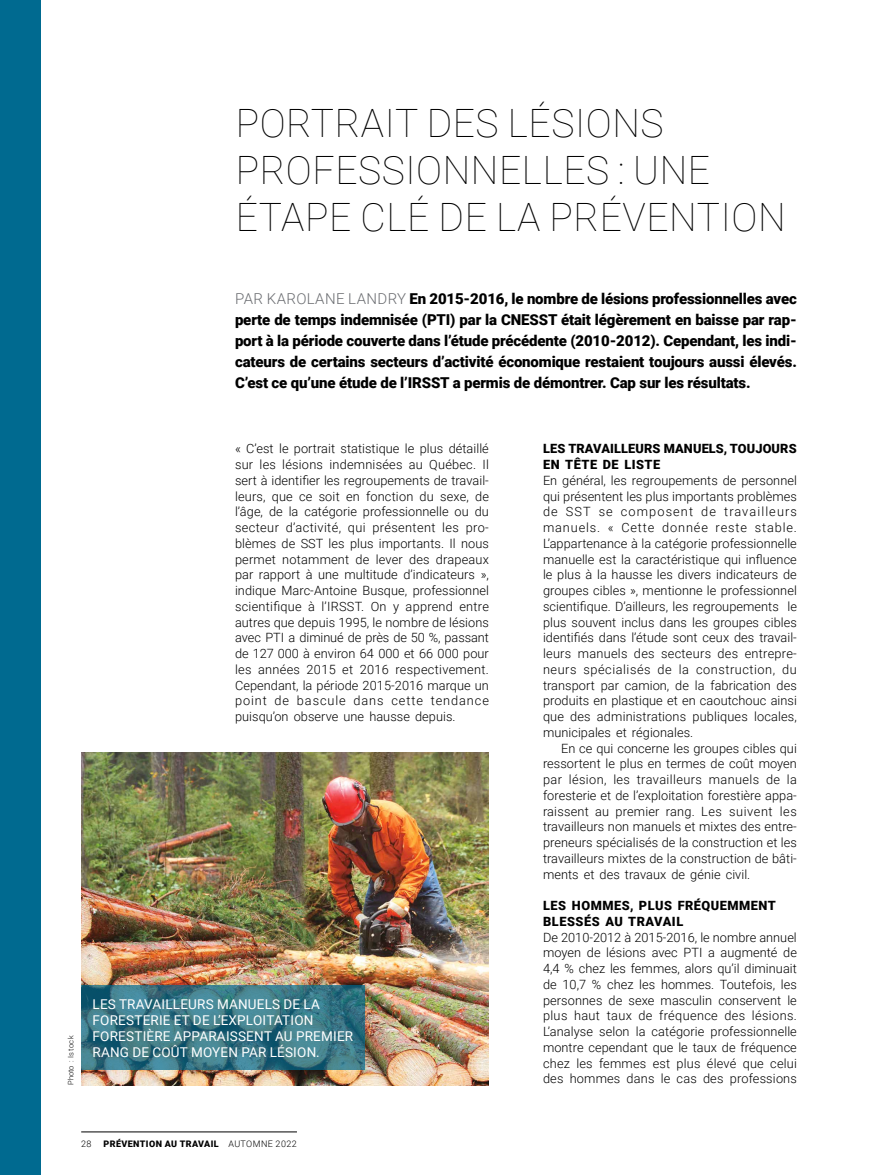
<style>
.page{position:relative;width:878px;height:1175px;background:#fff}
.page>*{position:absolute;margin:0;border:0;box-sizing:border-box;transform-origin:0 0}
.t1{font:100 39px/46.8px "Roboto";letter-spacing:.015em;color:#000}
.t2{font:900 15px/21px "Roboto";letter-spacing:-.01em;color:#000;text-align:justify}
.t3{font:13.5px/16.2px "Roboto";letter-spacing:.015em;color:#fff}
.t4{font:300 12.75px/15.8px "Roboto";letter-spacing:.005em;color:#000;text-align:justify}
.t5{font:900 12.75px/15.8px "Roboto";letter-spacing:.01em;color:#000}
.t6{font:900 12.75px/15.8px "Roboto";letter-spacing:.04em;color:#000}
.t7{font:900 9px "Roboto";letter-spacing:.045em;color:#000}
.t8{font:300 9px "Roboto";color:#000}
.t9{font:300 7.5px "Roboto";letter-spacing:.06em;color:#000}
.s1{font-weight:300;color:#6c6e72}
.s2{font-weight:300}
</style>
<div class="page">
<hr style="left:81px;top:1131px;width:216px;height:1px;background:#000">
<div style="left:0;top:0;width:40px;height:1174px;background:#006a90"></div>
<img style="left:81px;top:752px;width:408px;height:333px">
<svg style="left:81px;top:985px;width:283px;height:84px;background:#377685"></svg>
<h1 class="t1" style="left:236px;top:99px;width:551px">PORTRAIT DES LÉSIONS<br>PROFESSIONNELLES : UNE<br>ÉTAPE CLÉ DE LA PRÉVENTION</h1>
<p class="t2" style="left:235px;top:287px;width:563px"><span class="s1">PAR KAROLANE LANDRY</span> En 2015-2016, le nombre de lésions professionnelles avec perte de temps indemnisée (PTI) par la CNESST était légèrement en baisse par rap&shy;port à la période couverte dans l’étude précédente (2010-2012). Cependant, les indi&shy;cateurs de certains secteurs d’activité économique restaient toujours aussi élevés.<br>C’est ce qu’une étude de l’IRSST a permis de démontrer. Cap sur les résultats.</p>
<p class="t9" style="left:66px;top:1084px;width:51px;rotate:-90deg">Photo : Istock</p>
<p class="t4" style="left:235px;top:440px;width:255px">« C’est le portrait statistique le plus détaillé sur les lésions indemnisées au Québec. Il sert à identifier les regroupements de travail&shy;leurs, que ce soit en fonction du sexe, de l’âge, de la catégorie professionnelle ou du secteur d’activité, qui présentent les pro&shy;blèmes de SST les plus importants. Il nous permet notamment de lever des drapeaux par rapport à une multitude d’indicateurs », indique Marc-Antoine Busque, professionnel scientifique à l’IRSST. On y apprend entre autres que depuis 1995, le nombre de lésions avec PTI a diminué de près de 50 %, passant de 127 000 à environ 64 000 et 66 000 pour les années 2015 et 2016 respectivement.<br>Cependant, la période 2015-2016 marque un point de bascule dans cette tendance puisqu’on observe une hausse depuis.</p>
<p class="t5" style="left:543px;top:440px;width:255px">LES TRAVAILLEURS MANUELS, TOUJOURS<br>EN TÊTE DE LISTE</p>
<p class="t4" style="left:543px;top:472px;width:255px">En général, les regroupements de personnel qui présentent les plus importants problèmes de SST se composent de travailleurs manuels. « Cette donnée reste stable.<br>L’appartenance à la catégorie professionnelle manuelle est la caractéristique qui influence le plus à la hausse les divers indicateurs de groupes cibles », mentionne le professionnel scientifique. D’ailleurs, les regroupements le plus souvent inclus dans les groupes cibles identifiés dans l’étude sont ceux des travail&shy;leurs manuels des secteurs des entrepre&shy;neurs spécialisés de la construction, du transport par camion, de la fabrication des produits en plastique et en caoutchouc ainsi que des administrations publiques locales, municipales et régionales.</p>
<p class="t4" style="left:543px;top:739px;width:255px;text-indent:18px">En ce qui concerne les groupes cibles qui ressortent le plus en termes de coût moyen par lésion, les travailleurs manuels de la foresterie et de l’exploitation forestière appa&shy;raissent au premier rang. Les suivent les travailleurs non manuels et mixtes des entre&shy;preneurs spécialisés de la construction et les travailleurs mixtes de la construction de bâti&shy;ments et des travaux de génie civil.</p>
<p class="t6" style="left:543px;top:897px;width:234px">LES HOMMES, PLUS FRÉQUEMMENT<br>BLESSÉS AU TRAVAIL</p>
<p class="t4" style="left:543px;top:928px;width:255px">De 2010-2012 à 2015-2016, le nombre annuel moyen de lésions avec PTI a augmenté de 4,4 % chez les femmes, alors qu’il diminuait de 10,7 % chez les hommes. Toutefois, les personnes de sexe masculin conservent le plus haut taux de fréquence des lésions.<br>L’analyse selon la catégorie professionnelle montre cependant que le taux de fréquence chez les femmes est plus élevé que celui des hommes dans le cas des professions</p>
<p class="t3" style="left:93px;top:995px;width:262px">LES TRAVAILLEURS MANUELS DE LA<br>FORESTERIE ET DE L’EXPLOITATION<br>FORESTIÈRE APPARAISSENT AU PREMIER<br>RANG DE COÛT MOYEN PAR LÉSION.</p>
<p class="t8" style="left:81px;top:1137px;width:12px">28</p>
<p class="t7" style="left:103px;top:1137px;width:195px">PRÉVENTION AU TRAVAIL <span class="s2">AUTOMNE 2022</span></p>
</div>
